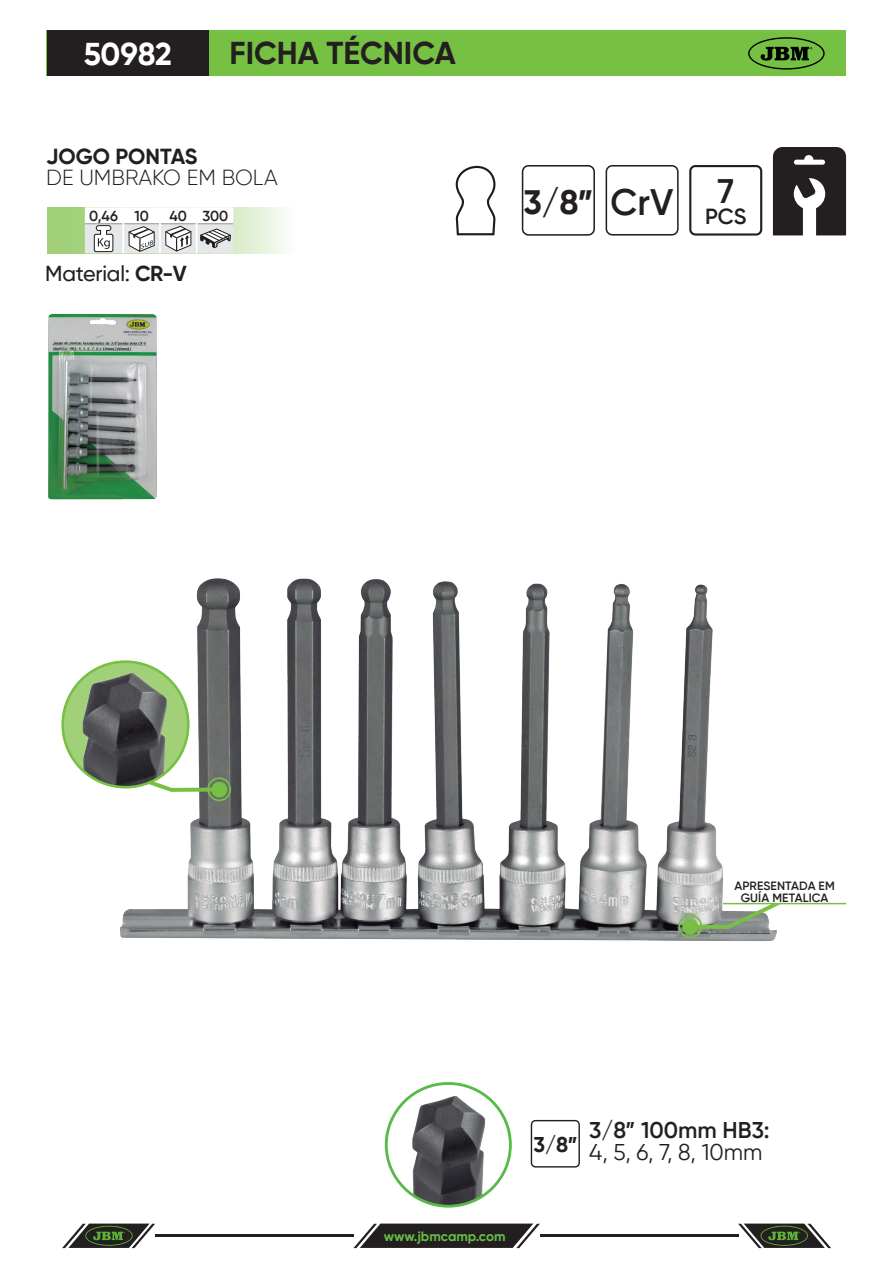
<style>
.page{position:relative;width:893px;height:1263px;background:#fff}
.page>*{position:absolute;margin:0;border:0;box-sizing:border-box;transform-origin:0 0}
.t1{font:600 36.9px "Gilroy";color:#231f20}
.t2{font:600 34.05px "Gilroy";color:#231f20}
._1_2____recuadres{font:700 33.75px "Gilroy";color:#231f20}
.t3{font:700 31.5px "Gilroy";color:#231f20}
.t4{font:700 31.5px "Gilroy";letter-spacing:-.005em;color:#fff}
.t5{font:22.8px/22.8px "Gilroy";color:#231f20}
.t6{font:600 21.9px "Gilroy";color:#231f20}
.TÍTULO{font:300 21.75px "Gilroy";color:#231f20}
.TÍTULO-2{font:700 21.75px "Gilroy";color:#231f20}
.t7{font:500 21.6px "Gilroy";letter-spacing:-.01em;color:#231f20}
.t8{font:700 21.3px "Gilroy";color:#231f20}
.info_peso_y_cantidad{font:600 14.4px "Gilroy";color:#231f20}
.t9{font:700 13.5px "Gilroy";color:#65bc46}
.t10{font:600 12px/12px "Gilroy";letter-spacing:.01em;color:#231f20;text-align:center}
.s1{font-weight:700}
.s2{font-weight:600}
</style>
<div class="page">
<hr style="left:155px;top:1234px;width:198px;height:3px;background:#231f20">
<hr style="left:540px;top:1234px;width:198px;height:3px;background:#231f20">
<svg style="left:353px;top:1223px;width:187px;height:25px;background:#484546"></svg>
<svg style="left:62px;top:1223px;width:93px;height:25px"></svg>
<svg style="left:738px;top:1223px;width:93px;height:25px"></svg>
<svg style="left:47px;top:31px;width:799px;height:45px;background:#629b3a"></svg>
<img style="left:48px;top:314px;width:109px;height:186px">
<img style="left:120px;top:579px;width:653px;height:362px">
<svg style="left:112px;top:763px;width:121px;height:40px"></svg>
<div style="left:63px;top:662px;width:125px;height:125px;background:#a1d079;border-radius:50%"></div>
<img style="left:74px;top:673px;width:102px;height:114px">
<div style="left:61px;top:660px;width:129px;height:128px;border:3px solid #76c043;border-radius:50%"></div>
<hr style="left:723px;top:903px;width:123px;height:1px;background:#76c043">
<svg style="left:676px;top:900px;width:104px;height:40px"></svg>
<div style="left:606px;top:165px;width:73px;height:71px;border:2px solid #231f20;border-radius:6px"></div>
<svg style="left:773px;top:147px;width:73px;height:88px"></svg>
<div style="left:522px;top:165px;width:73px;height:71px;border:2px solid #231f20;border-radius:6px"></div>
<svg style="left:455px;top:165px;width:40px;height:71px"></svg>
<div style="left:689px;top:165px;width:73px;height:71px;border:2px solid #231f20;border-radius:5px"></div>
<img style="left:404px;top:1096px;width:88px;height:110px">
<div style="left:385px;top:1082px;width:127px;height:125px;border:3px solid #58ba49;border-radius:50%"></div>
<div style="left:531px;top:1120px;width:49px;height:47px;border:1px solid #231f20;border-radius:4px"></div>
<svg style="left:47px;top:207px;width:239px;height:46px"></svg>
<p class="t4" style="left:84px;top:34px;width:90px">50982</p>
<p class="t3" style="left:229px;top:33px;width:228px">FICHA TÉCNICA</p>
<p class="TÍTULO-2" style="left:46px;top:143px;width:153px">JOGO PONTAS</p>
<p class="TÍTULO" style="left:46px;top:164px;width:233px">DE UMBRAKO EM BOLA</p>
<p class="_1_2____recuadres" style="left:523px;top:181px;width:71px">3/8”</p>
<p class="t1" style="left:611px;top:179px;width:64px">CrV</p>
<p class="t2" style="left:717px;top:169px;width:18px">7</p>
<p class="info_peso_y_cantidad" style="left:89px;top:207px;width:31px">0,46</p>
<p class="info_peso_y_cantidad" style="left:134px;top:207px;width:16px">10</p>
<p class="info_peso_y_cantidad" style="left:170px;top:207px;width:19px">40</p>
<p class="info_peso_y_cantidad" style="left:202px;top:207px;width:28px">300</p>
<p class="t6" style="left:705px;top:203px;width:43px">PCS</p>
<p class="t7" style="left:45px;top:260px;width:143px">Material: <span class="s1">CR-V</span></p>
<p class="t10" style="left:734px;top:880px;width:102px">APRESENTADA EM<br>GUÍA METALICA</p>
<p class="t9" style="left:384px;top:1228px;width:123px">www.jbmcamp.com</p>
<p class="t8" style="left:533px;top:1131px;width:46px">3/8”</p>
<p class="t5" style="left:589px;top:1118px;width:182px"><span class="s2">3/8” 100mm HB3:<br></span>4, 5, 6, 7, 8, 10mm</p>
</div>
